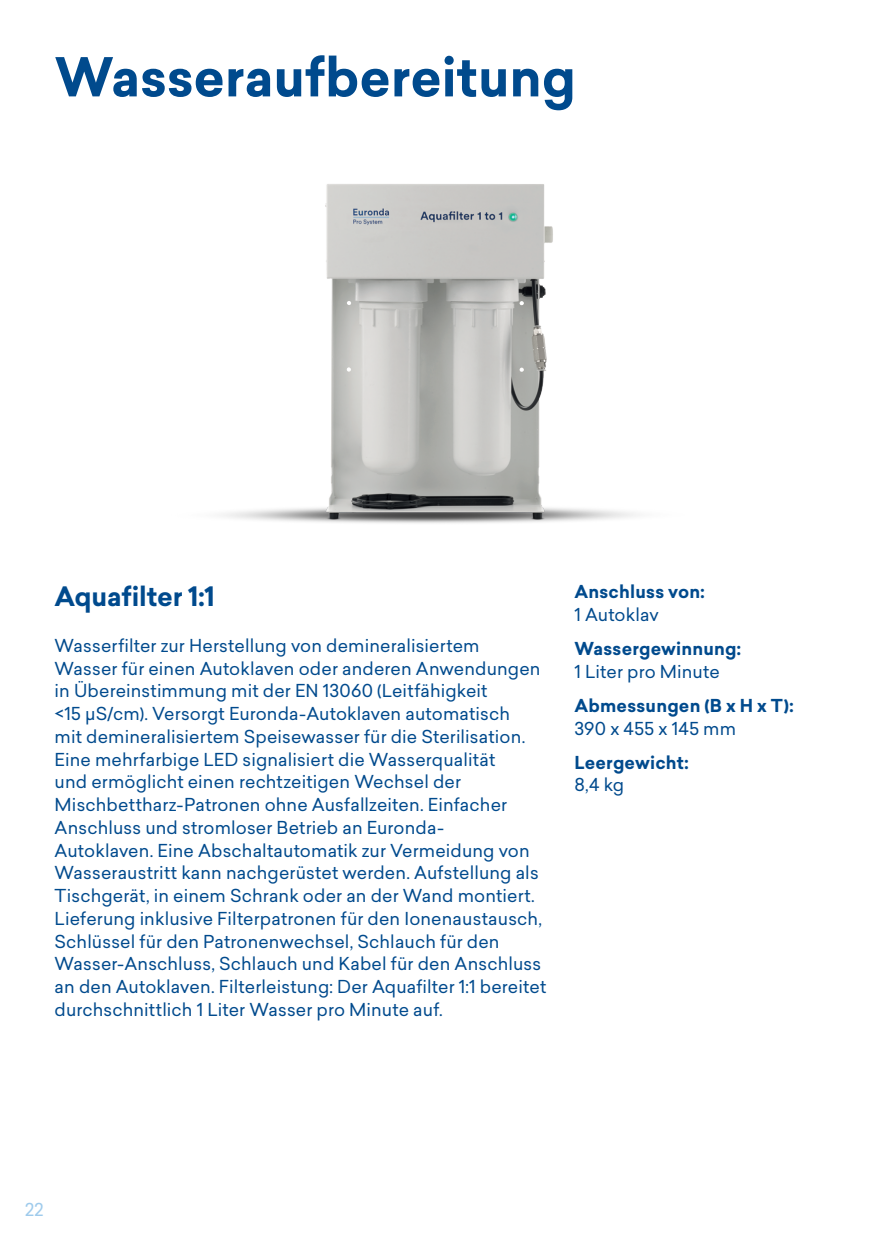
<style>
.page{position:relative;width:874px;height:1241px;background:#fff}
.page>*{position:absolute;margin:0;border:0;box-sizing:border-box;transform-origin:0 0}
.t1{font:700 52.5px "Sailec";letter-spacing:-.005em;color:#004a8d}
.t2{font:700 26.25px "Sailec";letter-spacing:-.01em;color:#004a8d}
.t3{font:17.5px/22.8px "Sailec";letter-spacing:.01em;color:#004a8d}
.t4{font:700 17.5px "Sailec";letter-spacing:.01em;color:#004a8d}
.t5{font:17.5px "Sailec";color:#9fcbec}
</style>
<div class="page">
<img style="left:223px;top:184px;width:413px;height:339px">
<p class="t1" style="left:55px;top:40px;width:522px">Wasseraufbereitung</p>
<p class="t2" style="left:55px;top:577px;width:162px">Aquafilter 1:1</p>
<p class="t3" style="left:55px;top:633px;width:487px">Wasserfilter zur Herstellung von demineralisiertem<br>Wasser für einen Autoklaven oder anderen Anwendungen in Übereinstimmung mit der EN 13060 (Leitfähigkeit</p>
<p class="t3" style="left:55px;top:702px;width:493px">&lt;15 μ S/cm). Versorgt Euronda-Autoklaven automatisch<br>mit demineralisiertem Speisewasser für die Sterilisation.<br>Eine mehrfarbige LED signalisiert die Wasserqualität<br>und ermöglicht einen rechtzeitigen Wechsel der Mischbettharz-Patronen ohne Ausfallzeiten. Einfacher Anschluss und stromloser Betrieb an Euronda-Autoklaven. Eine Abschaltautomatik zur Vermeidung von Wasseraustritt kann nachgerüstet werden. Aufstellung als Tischgerät, in einem Schrank oder an der Wand montiert.<br>Lieferung inklusive Filterpatronen für den Ionenaustausch, Schlüssel für den Patronenwechsel, Schlauch für den Wasser-Anschluss, Schlauch und Kabel für den Anschluss an den Autoklaven. Filterleistung: Der Aquafilter 1:1 bereitet durchschnittlich 1 Liter Wasser pro Minute auf.</p>
<p class="t4" style="left:574px;top:579px;width:132px">Anschluss von:</p>
<p class="t3" style="left:574px;top:602px;width:86px">1 Autoklav</p>
<p class="t4" style="left:574px;top:636px;width:168px">Wassergewinnung:</p>
<p class="t3" style="left:574px;top:659px;width:147px">1 Liter pro Minute</p>
<p class="t4" style="left:574px;top:692px;width:221px">Abmessungen (B x H x T):</p>
<p class="t3" style="left:574px;top:716px;width:163px">390 x 455 x 145 mm</p>
<p class="t4" style="left:574px;top:749px;width:116px">Leergewicht:</p>
<p class="t3" style="left:574px;top:773px;width:51px">8,4 kg</p>
<p class="t5" style="left:25px;top:1197px;width:20px">22</p>
</div>
